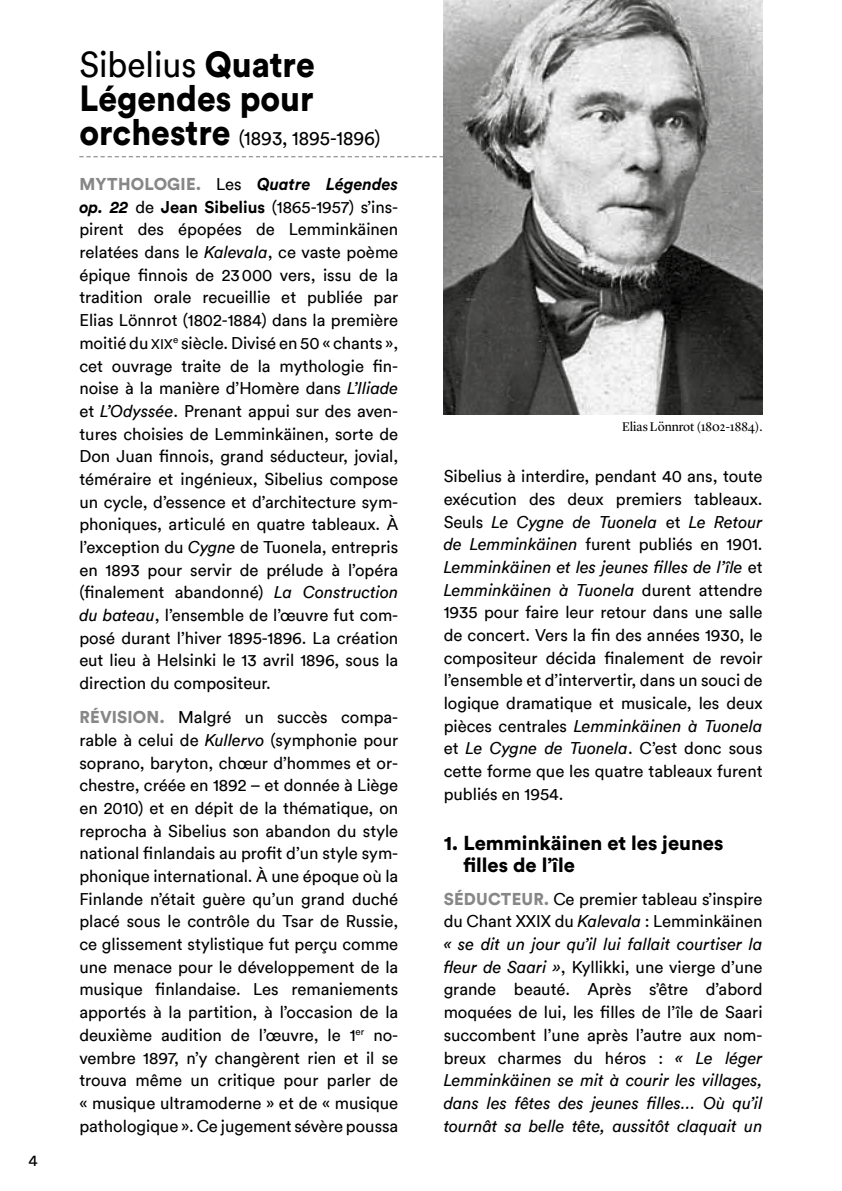
<style>
.page{position:relative;width:842px;height:1191px;background:#fff}
.page>*{position:absolute;margin:0;border:0;box-sizing:border-box;transform-origin:0 0}
.t1{font:36px "Circular";color:#000;scale:.93 1}
.t2{font:900 36px "Circular Std";color:#000;scale:.93 1}
.t3{font:900 20px/22px "Circular Std";color:#000}
.t4{font:20px "Circular";color:#000;scale:.93 1}
.t5{font:17px/22.6px "Circular";color:#000;text-align:justify}
.t6{font:italic 700 17px "Circular Std";color:#000}
.t7{font:16px "Circular";color:#000}
.t8{font:13px "Lyon Display";color:#000}
.s1{font-family:"Circular Std";font-weight:900}
.s2{font-family:"Circular Std";font-weight:900;font-size:36px}
.s3{font-weight:900;font-style:normal;color:#878787}
.s4{font-family:"Circular";font-weight:400;font-style:normal}
.s5{font-family:"Circular Std";font-weight:700;font-style:italic}
.s6{font-weight:700}
.s7{font-style:italic}
.s8{font-size:14px}
.s9{font-family:"Circular Std";font-weight:900;color:#878787}
</style>
<div class="page">
<svg style="left:79px;top:156px;width:365px;height:1px"></svg>
<img style="left:444px;top:0;width:319px;height:414px">
<p class="t7" style="left:28px;top:1149px;width:11px">4</p>
<h1 class="t1" style="left:79px;top:40px;width:255px">Sibelius <span class="s1">Quatre</span></h1>
<h1 class="t2" style="left:79px;top:74px;width:253px">Légendes pour</h1>
<p class="t4" style="left:79px;top:124px;width:325px"><span class="s2">orchestre</span> (1893, 1895-1896)</p>
<p class="t6" style="left:79px;top:173px;width:320px"><span class="s3">MYTHOLOGIE.</span> <span class="s4">Les</span> Quatre Légendes</p>
<p class="t5" style="left:79px;top:195px;width:320px"><span class="s5">op. 22</span> de <span class="s6">Jean Sibelius</span> (1865-1957) s’ins&shy;pirent des épopées de Lemminkäinen relatées dans le <span class="s7">Kalevala</span>, ce vaste poème épique finnois de 23000 vers, issu de la tradition orale recueillie et publiée par Elias Lönnrot (1802-1884) dans la première moitié du <span class="s8">xix</span><sup>e</sup> siècle. Divisé en 50 « chants », cet ouvrage traite de la mythologie fin&shy;noise à la manière d’Homère dans <span class="s7">L’Iliade </span>et <span class="s7">L’Odyssée</span>. Prenant appui sur des aven&shy;tures choisies de Lemminkäinen, sorte de Don Juan finnois, grand séducteur, jovial, téméraire et ingénieux, Sibelius compose un cycle, d’essence et d’architecture sym&shy;phoniques, articulé en quatre tableaux. À l’exception du <span class="s7">Cygne</span> de Tuonela, entrepris en 1893 pour servir de prélude à l’opéra (finalement abandonné) <span class="s7">La Construction du bateau</span>, l’ensemble de l’œuvre fut com&shy;posé durant l’hiver 1895-1896. La création eut lieu à Helsinki le 13 avril 1896, sous la direction du compositeur.</p>
<p class="t5" style="left:79px;top:705px;width:320px"><span class="s9">RÉVISION.</span> Malgré un succès compa&shy;rable à celui de <span class="s7">Kullervo</span> (symphonie pour soprano, baryton, chœur d’hommes et or&shy;chestre, créée en 1892 – et donnée à Liège en 2010) et en dépit de la thématique, on reprocha à Sibelius son abandon du style national finlandais au profit d’un style sym&shy;phonique international. À une époque où la Finlande n’était guère qu’un grand duché placé sous le contrôle du Tsar de Russie, ce glissement stylistique fut perçu comme une menace pour le développement de la musique finlandaise. Les remaniements apportés à la partition, à l’occasion de la deuxième audition de l’œuvre, le 1<sup>er</sup> no&shy;vembre 1897, n’y changèrent rien et il se trouva même un critique pour parler de « musique ultramoderne » et de « musique pathologique ». Ce jugement sévère poussa</p>
<p class="t8" style="left:622px;top:417px;width:142px">Elias Lönnrot (1802-1884).</p>
<p class="t5" style="left:444px;top:464px;width:320px">Sibelius à interdire, pendant 40 ans, toute exécution des deux premiers tableaux.<br>Seuls <span class="s7">Le Cygne de Tuonela</span> et <span class="s7">Le Retour de Lemminkäinen</span> furent publiés en 1901.<br><span class="s7">Lemminkäinen et les jeunes filles de l’île</span> et <span class="s7">Lemminkäinen à Tuonela</span> durent attendre 1935 pour faire leur retour dans une salle de concert. Vers la fin des années 1930, le compositeur décida finalement de revoir l’ensemble et d’intervertir, dans un souci de logique dramatique et musicale, les deux pièces centrales <span class="s7">Lemminkäinen à Tuonela </span>et <span class="s7">Le Cygne de Tuonela</span>. C’est donc sous cette forme que les quatre tableaux furent publiés en 1954.</p>
<p class="t3" style="left:463px;top:831px;width:262px;text-indent:-20px">1. Lemminkäinen et les jeunes filles de l’île</p>
<p class="t5" style="left:444px;top:886px;width:320px"><span class="s9">SÉDUCTEUR.</span> Ce premier tableau s’inspire du Chant XXIX du <span class="s7">Kalevala</span> : Lemminkäinen <span class="s7">« se dit un jour qu’il lui fallait courtiser la fleur de Saari »</span>, Kyllikki, une vierge d’une grande beauté. Après s’être d’abord moquées de lui, les filles de l’île de Saari succombent l’une après l’autre aux nom&shy;breux charmes du héros : <span class="s7">« Le léger Lemminkäinen se mit à courir les villages, dans les fêtes des jeunes filles… Où qu’il tournât sa belle tête, aussitôt claquait un</span></p>
</div>
